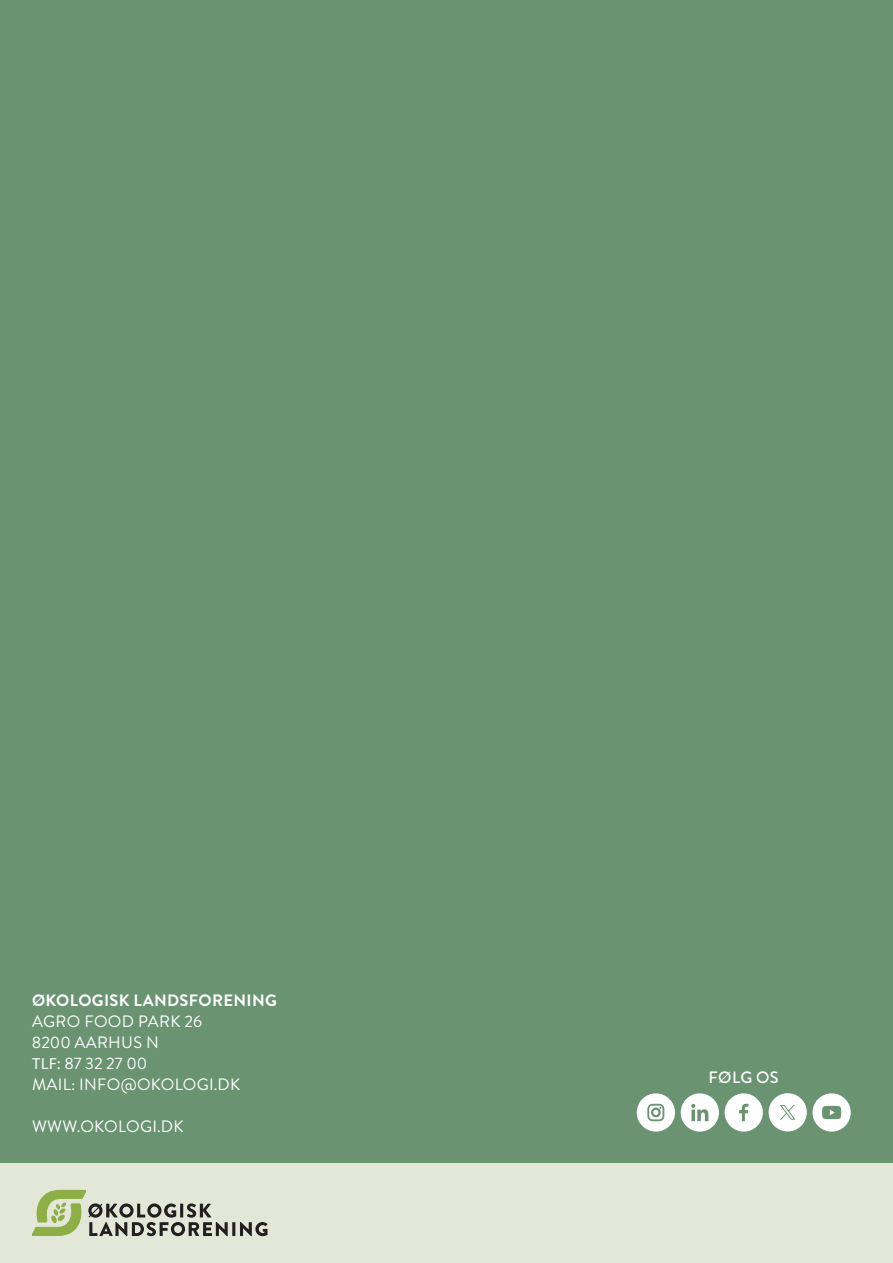
<style>
.page{position:relative;width:893px;height:1263px;background:#fff}
.page>*{position:absolute;margin:0;border:0;box-sizing:border-box;transform-origin:0 0}
.t1{font:16.5px/21px "Brandon Grotesque";letter-spacing:.02em;color:#fff}
.t2{font:700 16.5px "Brandon Grotesque";letter-spacing:.02em;color:#fff}
.t3{font:500 16.5px "Brandon Grotesque";letter-spacing:.02em;color:#fff}
.s1{font-family:"Source Sans Pro"}
</style>
<div class="page">
<div style="left:0;top:0;width:893px;height:1163px;background:#6a9372"></div>
<div style="left:0;top:1163px;width:893px;height:100px;background:#e3e7d8"></div>
<svg style="left:32px;top:1190px;width:236px;height:46px"></svg>
<svg style="left:769px;top:1093px;width:82px;height:38px"></svg>
<svg style="left:681px;top:1093px;width:38px;height:38px"></svg>
<svg style="left:637px;top:1093px;width:38px;height:38px"></svg>
<svg style="left:725px;top:1093px;width:38px;height:38px"></svg>
<p class="t2" style="left:32px;top:988px;width:246px">ØKOLOGISK LANDSFORENING</p>
<p class="t1" style="left:32px;top:1011px;width:210px">AGRO FOOD PARK 26<br>8200 AARHUS N<br><span class="s1">TLF:</span> 87 32 27 00<br>MAIL: INFO@OKOLOGI.DK</p>
<p class="t1" style="left:32px;top:1116px;width:153px">WWW.OKOLOGI.DK</p>
<p class="t3" style="left:709px;top:1066px;width:72px">FØLG OS</p>
</div>
